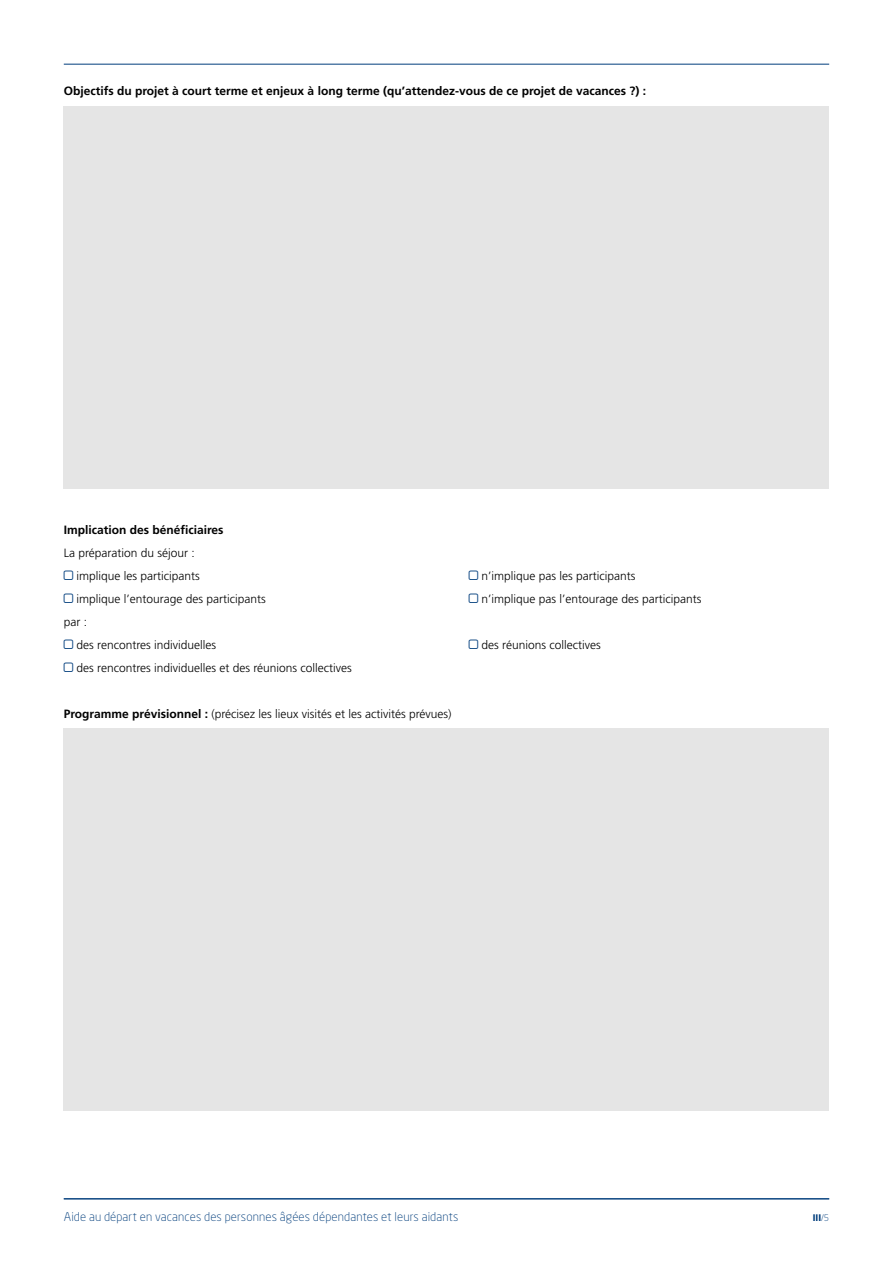
<style>
.page{position:relative;width:893px;height:1263px;background:#fff}
.page>*{position:absolute;margin:0;border:0;box-sizing:border-box;transform-origin:0 0}
.t1{font:300 12px/23px "Frutiger LT Std";color:#000}
.t2{font:700 12px "Frutiger LT Std";color:#000}
.t3{font:300 12px "Neo Sans Std";letter-spacing:.01em;color:#003d7c}
.t4{font:700 9px "Neo Sans Std";color:#003d7c}
.s1{font-weight:700}
.s2{font-weight:300}
</style>
<div class="page">
<hr style="left:64px;top:64px;width:765px;height:1px;background:#003d7c">
<hr style="left:64px;top:1198px;width:765px;height:1px;background:#003d7c">
<div style="left:64px;top:106px;width:765px;height:382px;background:#e5e5e5"></div>
<div style="left:64px;top:728px;width:765px;height:383px;background:#e5e5e5"></div>
<p class="t2" style="left:64px;top:84px;width:584px">Objectifs du projet à court terme et enjeux à long terme (qu’attendez-vous de ce projet de vacances ?) :</p>
<p class="t2" style="left:64px;top:523px;width:161px">Implication des bénéficiaires</p>
<p class="t1" style="left:77px;top:542px;width:125px;text-indent:-13px">La préparation du séjour : implique les participants</p>
<p class="t1" style="left:482px;top:565px;width:156px">n’implique pas les participants</p>
<p class="t1" style="left:77px;top:587px;width:191px">implique l’entourage des participants</p>
<p class="t1" style="left:482px;top:587px;width:222px">n’implique pas l’entourage des participants</p>
<p class="t1" style="left:77px;top:610px;width:141px;text-indent:-13px">par :<br>des rencontres individuelles</p>
<p class="t1" style="left:482px;top:633px;width:121px">des réunions collectives</p>
<p class="t1" style="left:77px;top:656px;width:277px">des rencontres individuelles et des réunions collectives</p>
<p class="t1" style="left:64px;top:702px;width:389px"><span class="s1">Programme prévisionnel :</span> (précisez les lieux visités et les activités prévues)</p>
<p class="t3" style="left:64px;top:1209px;width:396px">Aide au départ en vacances des personnes âgées dépendantes et leurs aidants</p>
<p class="t4" style="left:813px;top:1212px;width:18px">III<span class="s2">/5</span></p>
</div>
